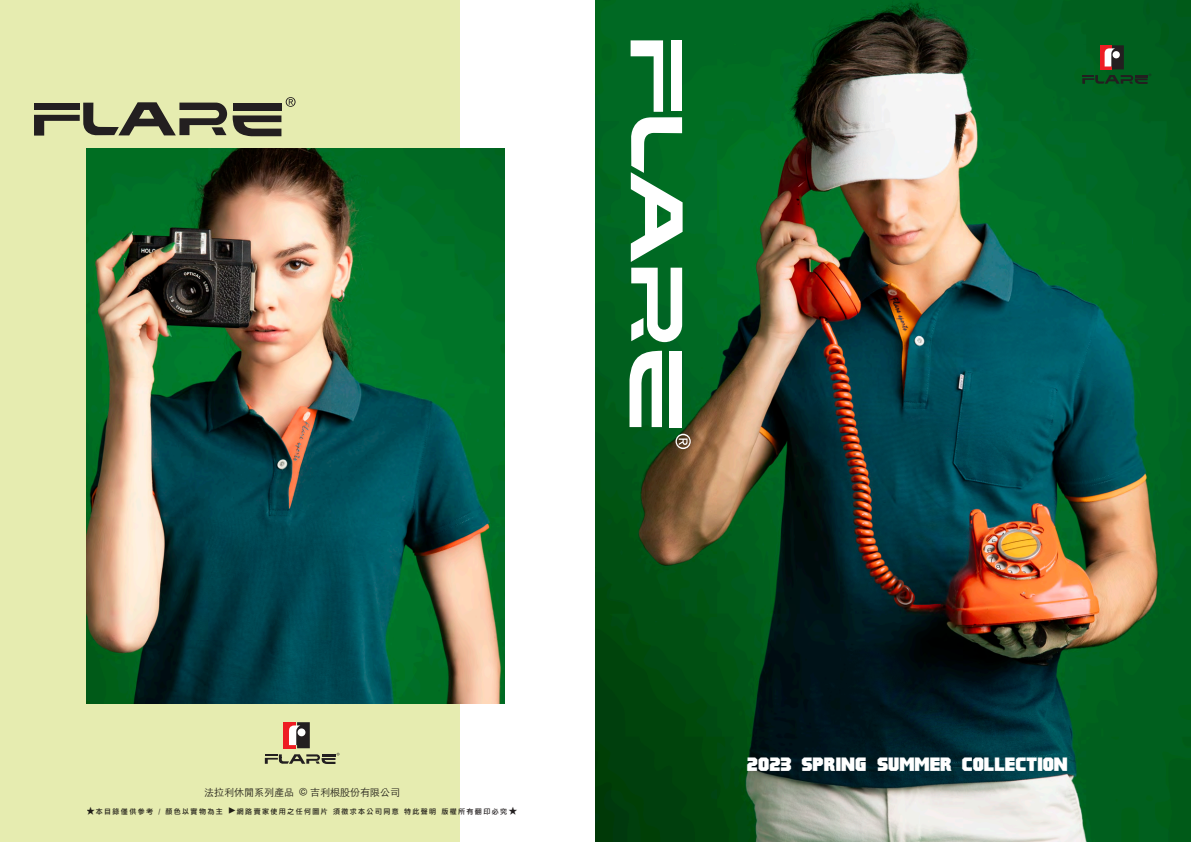
<style>
.page{position:relative;width:1191px;height:842px;background:#fff}
.page>*{position:absolute;margin:0;border:0;box-sizing:border-box;transform-origin:0 0}
.t1{font:18px "Pulp Fiction M54";color:#fff;scale:1.1 1}
.t2{font:300 10px "ST Heiti TC";color:#231f20}
.t3{font:7px "DF Li Hei Std W5";letter-spacing:.2em;color:#231f20}
.s1{font-size:9px}
.s2{font-family:"ST Heiti TC";font-weight:500;font-size:9px}
</style>
<div class="page">
<div style="left:0;top:0;width:459px;height:842px;background:#e6ecb0"></div>
<img style="left:595px;top:0;width:596px;height:842px">
<div style="left:233px;top:103px;width:49px;height:8px;background:#231f20"></div>
<svg style="left:34px;top:102px;width:193px;height:34px"></svg>
<svg style="left:233px;top:115px;width:48px;height:21px"></svg>
<svg style="left:286px;top:97px;width:9px;height:10px"></svg>
<div style="left:669px;top:351px;width:12px;height:76px;background:#fff"></div>
<svg style="left:630px;top:40px;width:52px;height:222px"></svg>
<svg style="left:631px;top:268px;width:51px;height:74px"></svg>
<svg style="left:629px;top:351px;width:33px;height:76px"></svg>
<svg style="left:675px;top:434px;width:16px;height:15px"></svg>
<svg style="left:1082px;top:45px;width:69px;height:39px;background:#25582c"></svg>
<img style="left:86px;top:149px;width:418px;height:554px">
<svg style="left:265px;top:722px;width:74px;height:42px"></svg>
<h2 class="t2" style="left:204px;top:784px;width:197px">法拉利休閒系列產品 © 吉利根股份有限公司</h2>
<p class="t3" style="left:87px;top:807px;width:432px"><span class="s1">★</span>本目錄僅供參考 / 顏色以實物為主 <span class="s2">▶</span>網路賣家使用之任何圖片 須徵求本公司同意 特此聲明 版權所有翻印必究<span class="s1">★</span></p>
<p class="t1" style="left:747px;top:754px;width:293px">2023 SPRING &amp; SUMMER COLLECTION</p>
</div>
